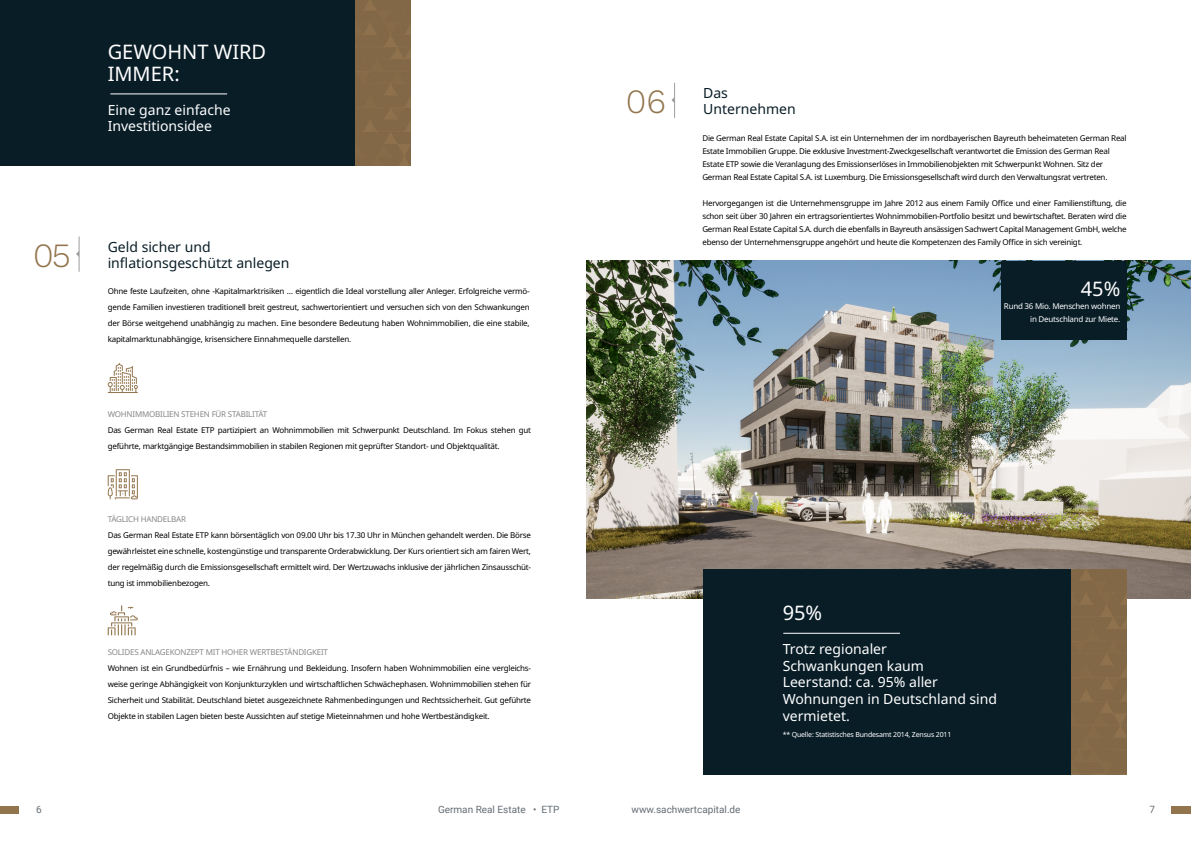
<style>
.page{position:relative;width:1191px;height:842px;background:#fff}
.page>*{position:absolute;margin:0;border:0;box-sizing:border-box;transform-origin:0 0}
.t1{font:300 34px "Work Sans";color:#92754d}
.t2{font:20px/22px "Noto Sans";color:#fff}
.t3{font:14px/16.8px "Noto Sans";color:#fff}
.t4{font:14px/16.8px "Noto Sans";color:#091d27}
.t5{font:10px "Roboto";color:#646d74}
.t6{font:8px/16px "Noto Sans";letter-spacing:-.03em;color:#000;text-align:justify}
.t7{font:8px "Noto Sans";letter-spacing:-.025em;color:#878787}
.t8{font:8px/13px "Noto Sans";letter-spacing:-.03em;color:#fff;text-align:right}
.t9{font:7px "Noto Sans";letter-spacing:-.025em;color:#fff}
</style>
<div class="page">
<div style="left:1171px;top:806px;width:20px;height:7px;background:#92754d"></div>
<div style="left:0;top:806px;width:19px;height:7px;background:#92754d"></div>
<div style="left:0;top:0;width:356px;height:166px;background:#091d27"></div>
<img style="left:356px;top:0;width:55px;height:166px">
<hr style="left:110px;top:94px;width:117px;height:1px;background:#fff">
<hr style="left:79px;top:237px;width:1px;height:35px;background:#9d9d9c">
<svg style="left:76px;top:251px;width:3px;height:6px"></svg>
<svg style="left:108px;top:363px;width:30px;height:30px"></svg>
<svg style="left:108px;top:469px;width:30px;height:30px"></svg>
<svg style="left:108px;top:605px;width:30px;height:30px"></svg>
<img style="left:587px;top:261px;width:604px;height:337px">
<div style="left:703px;top:570px;width:368px;height:205px;background:#091d27"></div>
<img style="left:1071px;top:570px;width:55px;height:205px">
<hr style="left:783px;top:633px;width:117px;height:1px;background:#fff">
<hr style="left:674px;top:83px;width:1px;height:35px;background:#9d9d9c">
<div style="left:1001px;top:261px;width:125px;height:78px;background:#091d27"></div>
<h2 class="t2" style="left:108px;top:41px;width:160px">GEWOHNT WIRD<br>IMMER:</h2>
<h3 class="t3" style="left:108px;top:101px;width:125px">Eine ganz einfache<br>Investitionsidee</h3>
<h1 class="t1" style="left:33px;top:235px;width:39px">05</h1>
<h3 class="t4" style="left:108px;top:238px;width:104px">Geld sicher und</h3>
<h3 class="t4" style="left:108px;top:255px;width:183px">inflationsgeschützt anlegen</h3>
<p class="t6" style="left:108px;top:284px;width:423px">Ohne feste Laufzeiten, ohne -Kapitalmarktrisiken … eigentlich die Ideal vorstellung aller Anleger. Erfolgreiche vermö&shy;gende Familien investieren traditionell breit gestreut, sachwertorientiert und versuchen sich von den Schwankungen der Börse weitgehend unabhängig zu machen. Eine besondere Bedeutung haben Wohnimmobilien, die eine stabile, kapitalmarktunabhängige, krisensichere Einnahmequelle darstellen.</p>
<p class="t7" style="left:108px;top:409px;width:161px">WOHNIMMOBILIEN STEHEN FÜR STABILITÄT</p>
<p class="t6" style="left:108px;top:422px;width:425px">Das German Real Estate ETP partizipiert an Wohnimmobilien mit Schwerpunkt Deutschland. Im Fokus stehen gut geführte, marktgängige Bestandsimmobilien in stabilen Regionen mit geprüfter Standort- und Objektqualität.</p>
<p class="t7" style="left:108px;top:514px;width:80px">TÄGLICH HANDELBAR</p>
<p class="t6" style="left:108px;top:528px;width:425px">Das German Real Estate ETP kann börsentäglich von 09.00 Uhr bis 17.30 Uhr in München gehandelt werden. Die Börse gewährleistet eine schnelle, kostengünstige und transparente Orderabwicklung. Der Kurs orientiert sich am fairen Wert, der regelmäßig durch die Emissionsgesellschaft ermittelt wird. Der Wertzuwachs inklusive der jährlichen Zinsausschüt&shy;tung ist immobilienbezogen.</p>
<p class="t7" style="left:108px;top:647px;width:222px">SOLIDES ANLAGEKONZEPT MIT HOHER WERTBESTÄNDIGKEIT</p>
<p class="t6" style="left:108px;top:661px;width:425px">Wohnen ist ein Grundbedürfnis – wie Ernährung und Bekleidung. Insofern haben Wohnimmobilien eine vergleichs&shy;weise geringe Abhängigkeit von Konjunkturzyklen und wirtschaftlichen Schwächephasen. Wohnimmobilien stehen für Sicherheit und Stabilität. Deutschland bietet ausgezeichnete Rahmenbedingungen und Rechtssicherheit. Gut geführte Objekte in stabilen Lagen bieten beste Aussichten auf stetige Mieteinnahmen und hohe Wertbeständigkeit.</p>
<h1 class="t1" style="left:626px;top:82px;width:42px">06</h1>
<h3 class="t4" style="left:703px;top:84px;width:94px">Das<br>Unternehmen</h3>
<p class="t6" style="left:702px;top:131px;width:426px;line-height:13px;text-align:left">Die German Real Estate Capital S.A. ist ein Unternehmen der im nordbayerischen Bayreuth beheimateten German Real Estate Immobilien Gruppe. Die exklusive Investment-Zweckgesellschaft verantwortet die Emission des German Real Estate ETP sowie die Veranlagung des Emissionserlöses in Immobilienobjekten mit Schwerpunkt Wohnen. Sitz der German Real Estate Capital S.A. ist Luxemburg. Die Emissionsgesellschaft wird durch den Verwaltungsrat vertreten.</p>
<p class="t6" style="left:702px;top:196px;width:426px;line-height:13px">Hervorgegangen ist die Unternehmensgruppe im Jahre 2012 aus einem Family Office und einer Familienstiftung, die schon seit über 30 Jahren ein ertragsorientiertes Wohnimmobilien-Portfolio besitzt und bewirtschaftet. Beraten wird die German Real Estate Capital S.A. durch die ebenfalls in Bayreuth ansässigen Sachwert Capital Management GmbH, welche ebenso der Unternehmensgruppe angehört und heute die Kompetenzen des Family Office in sich vereinigt.</p>
<h2 class="t2" style="left:1080px;top:278px;width:41px">45%</h2>
<p class="t8" style="left:1004px;top:300px;width:118px">Rund 36 Mio. Menschen wohnen in Deutschland zur Miete.</p>
<h2 class="t2" style="left:782px;top:602px;width:41px">95%</h2>
<h3 class="t3" style="left:782px;top:641px;width:216px">Trotz regionaler<br>Schwankungen kaum<br>Leerstand: ca. 95% aller<br>Wohnungen in Deutschland sind vermietet.</h3>
<p class="t9" style="left:782px;top:729px;width:170px">** Quelle: Statistisches Bundesamt 2014, Zensus 2011</p>
<p class="t5" style="left:36px;top:803px;width:7px">6</p>
<p class="t5" style="left:438px;top:803px;width:123px">German Real Estate • ETP</p>
<p class="t5" style="left:631px;top:803px;width:111px">www.sachwertcapital.de</p>
<p class="t5" style="left:1149px;top:803px;width:7px">7</p>
</div>
